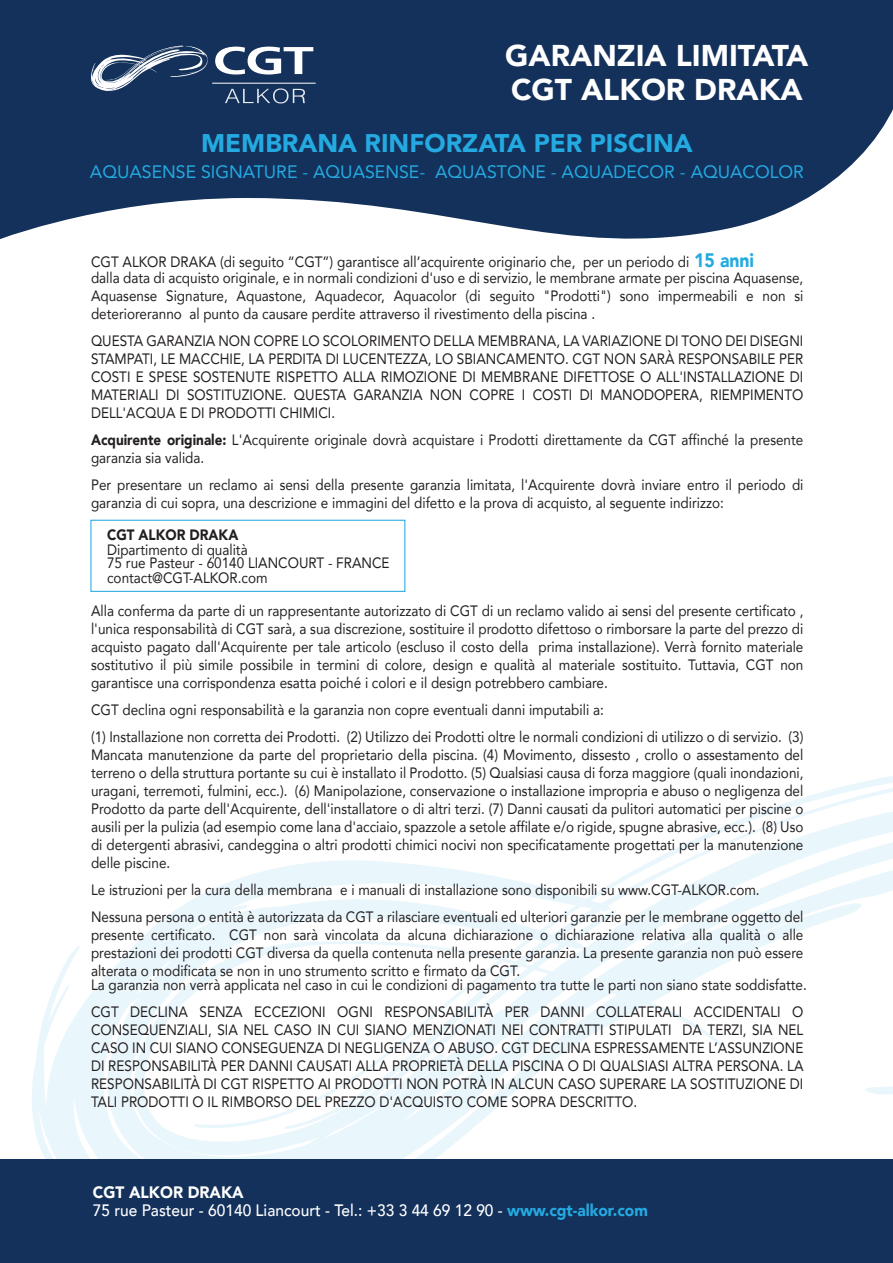
<style>
.page{position:relative;width:893px;height:1263px;background:#fff}
.page>*{position:absolute;margin:0;border:0;box-sizing:border-box;transform-origin:0 0}
.t1{font:900 30px/34.5px "Avenir";color:#fff}
.t2{font:900 25.5px "Avenir";color:#24aae1}
.t3{font:900 19.5px "Avenir";color:#24aae1;scale:.9 1}
.t4{font:18px "Avenir";color:#24aae1}
.t5{font:500 16.5px/18px "Avenir";color:#fff;scale:.94 1}
.t6{font:15px/18px "Avenir";color:#231f20;scale:.9 1}
.t7{font:900 15px "Avenir";color:#231f20;scale:.9 1}
.s1{font-weight:900}
.s2{font-weight:900;color:#24aae1}
</style>
<div class="page">
<svg style="left:32px;top:776px;width:861px;height:384px"></svg>
<div style="left:0;top:1160px;width:893px;height:103px;background:#13315b"></div>
<svg style="left:0;top:0;width:893px;height:239px;background:#2f496e"></svg>
<hr style="left:212px;top:83px;width:104px;height:1px;background:#fff">
<svg style="left:91px;top:46px;width:222px;height:57px;background:#455d7e"></svg>
<div style="left:90px;top:520px;width:315px;height:72px;border:1px solid #24aae1"></div>
<h1 class="t1" style="left:505px;top:37px;width:305px">GARANZIA LIMITATA<br>CGT ALKOR DRAKA</h1>
<h2 class="t2" style="left:201px;top:121px;width:493px">MEMBRANA RINFORZATA PER PISCINA</h2>
<p class="t4" style="left:90px;top:157px;width:716px">AQUASENSE SIGNATURE - AQUASENSE- AQUASTONE - AQUADECOR - AQUACOLOR</p>
<h3 class="t3" style="left:694px;top:244px;width:68px">15 anni</h3>
<p class="t6" style="left:91px;top:253px;width:793px;line-height:16.5px">CGT ALKOR DRAKA (di seguito “CGT”) garantisce all’acquirente originario che, per un periodo di<br>dalla data di acquisto originale, e in normali condizioni d'uso e di servizio, le membrane armate per piscina Aquasense,</p>
<p class="t6" style="left:91px;top:287px;width:793px">Aquasense Signature, Aquastone, Aquadecor, Aquacolor (di seguito "Prodotti") sono impermeabili e non si deterioreranno al punto da causare perdite attraverso il rivestimento della piscina .</p>
<p class="t6" style="left:91px;top:332px;width:793px;text-align:justify">QUESTA GARANZIA NON COPRE LO SCOLORIMENTO DELLA MEMBRANA, LA VARIAZIONE DI TONO DEI DISEGNI STAMPATI, LE MACCHIE, LA PERDITA DI LUCENTEZZA, LO SBIANCAMENTO. CGT NON SARÀ RESPONSABILE PER COSTI E SPESE SOSTENUTE RISPETTO ALLA RIMOZIONE DI MEMBRANE DIFETTOSE O ALL'INSTALLAZIONE DI MATERIALI DI SOSTITUZIONE. QUESTA GARANZIA NON COPRE I COSTI DI MANODOPERA, RIEMPIMENTO DELL'ACQUA E DI PRODOTTI CHIMICI.</p>
<p class="t6" style="left:91px;top:431px;width:793px"><span class="s1">Acquirente originale:</span> L'Acquirente originale dovrà acquistare i Prodotti direttamente da CGT affinché la presente garanzia sia valida.</p>
<p class="t6" style="left:91px;top:476px;width:793px">Per presentare un reclamo ai sensi della presente garanzia limitata, l'Acquirente dovrà inviare entro il periodo di garanzia di cui sopra, una descrizione e immagini del difetto e la prova di acquisto, al seguente indirizzo:</p>
<p class="t7" style="left:107px;top:521px;width:147px">CGT ALKOR DRAKA</p>
<p class="t6" style="left:107px;top:542px;width:315px;line-height:13.5px">Dipartimento di qualità<br>75 rue Pasteur - 60140 LIANCOURT - FRANCE</p>
<p class="t6" style="left:107px;top:568px;width:180px">contact@CGT-ALKOR.com</p>
<p class="t6" style="left:91px;top:602px;width:793px;text-align:justify">Alla conferma da parte di un rappresentante autorizzato di CGT di un reclamo valido ai sensi del presente certificato , l'unica responsabilità di CGT sarà, a sua discrezione, sostituire il prodotto difettoso o rimborsare la parte del prezzo di acquisto pagato dall'Acquirente per tale articolo (escluso il costo della prima installazione). Verrà fornito materiale sostitutivo il più simile possibile in termini di colore, design e qualità al materiale sostituito. Tuttavia, CGT non garantisce una corrispondenza esatta poiché i colori e il design potrebbero cambiare.</p>
<p class="t6" style="left:91px;top:696px;width:793px;line-height:27px">CGT declina ogni responsabilità e la garanzia non copre eventuali danni imputabili a:<br>(1) Installazione non corretta dei Prodotti. (2) Utilizzo dei Prodotti oltre le normali condizioni di utilizzo o di servizio. (3)</p>
<p class="t6" style="left:91px;top:746px;width:793px;text-align:justify">Mancata manutenzione da parte del proprietario della piscina. (4) Movimento, dissesto , crollo o assestamento del terreno o della struttura portante su cui è installato il Prodotto. (5) Qualsiasi causa di forza maggiore (quali inondazioni, uragani, terremoti, fulmini, ecc.). (6) Manipolazione, conservazione o installazione impropria e abuso o negligenza del Prodotto da parte dell'Acquirente, dell'installatore o di altri terzi. (7) Danni causati da pulitori automatici per piscine o ausili per la pulizia (ad esempio come lana d'acciaio, spazzole a setole affilate e/o rigide, spugne abrasive, ecc.). (8) Uso di detergenti abrasivi, candeggina o altri prodotti chimici nocivi non specificatamente progettati per la manutenzione delle piscine.</p>
<p class="t6" style="left:91px;top:876px;width:793px;line-height:27px">Le istruzioni per la cura della membrana e i manuali di installazione sono disponibili su www.CGT-ALKOR.com.<br>Nessuna persona o entità è autorizzata da CGT a rilasciare eventuali ed ulteriori garanzie per le membrane oggetto del</p>
<p class="t6" style="left:91px;top:926px;width:793px;text-align:justify">presente certificato. CGT non sarà vincolata da alcuna dichiarazione o dichiarazione relativa alla qualità o alle prestazioni dei prodotti CGT diversa da quella contenuta nella presente garanzia. La presente garanzia non può essere alterata o modificata se non in uno strumento scritto e firmato da CGT.</p>
<p class="t6" style="left:91px;top:971px;width:797px;line-height:27px">La garanzia non verrà applicata nel caso in cui le condizioni di pagamento tra tutte le parti non siano state soddisfatte.<br>CGT DECLINA SENZA ECCEZIONI OGNI RESPONSABILITÀ PER DANNI COLLATERALI ACCIDENTALI O</p>
<p class="t6" style="left:91px;top:1020px;width:793px;text-align:justify">CONSEQUENZIALI, SIA NEL CASO IN CUI SIANO MENZIONATI NEI CONTRATTI STIPULATI DA TERZI, SIA NEL CASO IN CUI SIANO CONSEGUENZA DI NEGLIGENZA O ABUSO. CGT DECLINA ESPRESSAMENTE L’ASSUNZIONE DI RESPONSABILITÀ PER DANNI CAUSATI ALLA PROPRIETÀ DELLA PISCINA O DI QUALSIASI ALTRA PERSONA. LA RESPONSABILITÀ DI CGT RISPETTO AI PRODOTTI NON POTRÀ IN ALCUN CASO SUPERARE LA SOSTITUZIONE DI TALI PRODOTTI O IL RIMBORSO DEL PREZZO D'ACQUISTO COME SOPRA DESCRITTO.</p>
<p class="t5" style="left:93px;top:1182px;width:592px"><span class="s1">CGT ALKOR DRAKA<br></span>75 rue Pasteur - 60140 Liancourt - Tel.: +33 3 44 69 12 90 - <span class="s2">www.cgt-alkor.com</span></p>
</div>
